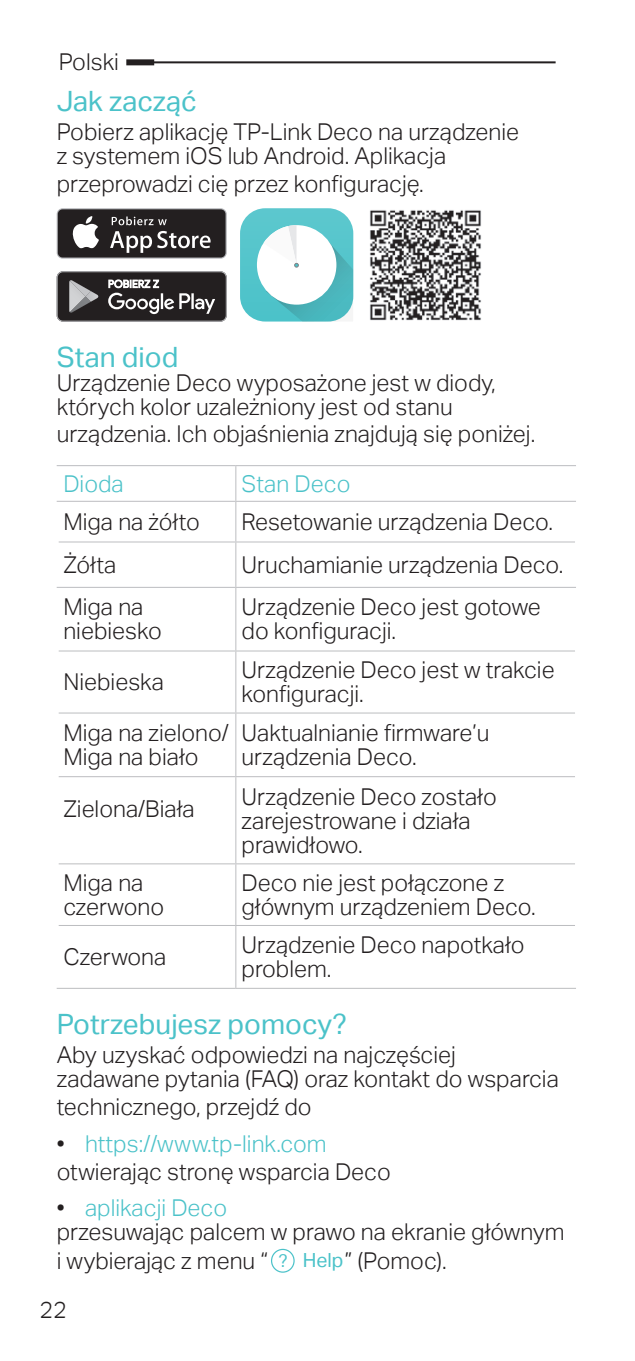
<style>
.page{position:relative;width:635px;height:1361px;background:#fff}
.page>*{position:absolute;margin:0;border:0;box-sizing:border-box;transform-origin:0 0}
.t1{font:28px "TP Link Aktiv Regular";color:#4bc2c9}
.t2{font:23.2px/24px "TP Link Aktiv Light";color:#231f20}
.t3{font:23.2px "TP Link Aktiv Light";color:#4bc2c9}
.s1{color:#4bc2c9}
.s2{font-family:"TP Link Aktiv Regular";font-size:17.6px;color:#4bc2c9}
.s3{font-family:"TP Link Aktiv Regular";font-size:19.6px;color:#4bc2c9}
</style>
<div class="page">
<svg style="left:57px;top:208px;width:170px;height:51px"></svg>
<div style="left:58px;top:209px;width:168px;height:48px;background:#231f20;border-radius:5px"></div>
<svg style="left:72px;top:216px;width:27px;height:32px"></svg>
<svg style="left:110px;top:231px;width:101px;height:22px"></svg>
<svg style="left:112px;top:216px;width:55px;height:9px"></svg>
<svg style="left:57px;top:271px;width:170px;height:51px;background:#4d4a4b"></svg>
<svg style="left:240px;top:208px;width:113px;height:113px"></svg>
<img style="left:370px;top:210px;width:111px;height:111px">
<hr style="left:236px;top:465px;width:340px;height:1px;background:#bcbdc0">
<hr style="left:236px;top:500px;width:340px;height:2px;background:#bcbdc0">
<hr style="left:236px;top:541px;width:339px;height:2px;background:#bcbdc0">
<hr style="left:236px;top:650px;width:339px;height:2px;background:#bcbdc0">
<hr style="left:236px;top:712px;width:339px;height:2px;background:#bcbdc0">
<hr style="left:236px;top:776px;width:339px;height:1px;background:#bcbdc0">
<hr style="left:236px;top:863px;width:339px;height:1px;background:#bcbdc0">
<hr style="left:236px;top:925px;width:339px;height:1px;background:#bcbdc0">
<hr style="left:236px;top:987px;width:340px;height:2px;background:#bcbdc0">
<hr style="left:57px;top:465px;width:179px;height:1px;background:#bcbdc0">
<hr style="left:235px;top:466px;width:2px;height:35px;background:#bcbdc0">
<hr style="left:57px;top:500px;width:179px;height:2px;background:#bcbdc0">
<hr style="left:235px;top:502px;width:2px;height:39px;background:#bcbdc0">
<hr style="left:59px;top:541px;width:177px;height:2px;background:#bcbdc0">
<hr style="left:235px;top:542px;width:2px;height:45px;background:#bcbdc0">
<hr style="left:235px;top:588px;width:2px;height:62px;background:#bcbdc0">
<hr style="left:59px;top:650px;width:177px;height:2px;background:#bcbdc0">
<hr style="left:235px;top:651px;width:2px;height:61px;background:#bcbdc0">
<hr style="left:59px;top:712px;width:177px;height:2px;background:#bcbdc0">
<hr style="left:235px;top:713px;width:2px;height:63px;background:#bcbdc0">
<hr style="left:59px;top:776px;width:177px;height:1px;background:#bcbdc0">
<hr style="left:235px;top:777px;width:2px;height:86px;background:#bcbdc0">
<hr style="left:59px;top:863px;width:177px;height:1px;background:#bcbdc0">
<hr style="left:235px;top:864px;width:2px;height:61px;background:#bcbdc0">
<hr style="left:59px;top:925px;width:177px;height:1px;background:#bcbdc0">
<hr style="left:235px;top:926px;width:2px;height:62px;background:#bcbdc0">
<hr style="left:57px;top:987px;width:179px;height:2px;background:#bcbdc0">
<hr style="left:57px;top:587px;width:179px;height:1px;background:#bcbdc0">
<hr style="left:236px;top:587px;width:340px;height:1px;background:#bcbdc0">
<div style="left:271px;top:1248px;width:24px;height:24px;border:1px solid #4bc2c9;border-radius:50%"></div>
<hr style="left:128px;top:61px;width:428px;height:2px;background:#231f20">
<div style="left:126px;top:59px;width:28px;height:6px;background:#231f20"></div>
<p class="t2" style="left:59px;top:50px;width:62px">Polski</p>
<p class="t1" style="left:57px;top:85px;width:142px">Jak zacząć</p>
<p class="t2" style="left:57px;top:120px;width:464px">Pobierz aplikację TP-Link Deco na urządzenie z systemem iOS lub Android. Aplikacja</p>
<p class="t2" style="left:57px;top:172px;width:369px">przeprowadzi cię przez konfigurację.</p>
<p class="t1" style="left:57px;top:340px;width:123px">Stan diod</p>
<p class="t2" style="left:57px;top:371px;width:441px">Urządzenie Deco wyposażone jest w diody, których kolor uzależniony jest od stanu</p>
<p class="t2" style="left:57px;top:422px;width:480px">urządzenia. Ich objaśnienia znajdują się poniżej.</p>
<p class="t3" style="left:63px;top:470px;width:62px">Dioda</p>
<p class="t3" style="left:242px;top:470px;width:110px">Stan Deco</p>
<p class="t2" style="left:63px;top:510px;width:138px">Miga na żółto</p>
<p class="t2" style="left:242px;top:510px;width:313px">Resetowanie urządzenia Deco.</p>
<p class="t2" style="left:63px;top:553px;width:55px">Żółta</p>
<p class="t2" style="left:242px;top:553px;width:324px">Uruchamianie urządzenia Deco.</p>
<p class="t2" style="left:63px;top:595px;width:100px">Miga na niebiesko</p>
<p class="t2" style="left:242px;top:595px;width:301px">Urządzenie Deco jest gotowe do konfiguracji.</p>
<p class="t2" style="left:63px;top:670px;width:102px">Niebieska</p>
<p class="t2" style="left:242px;top:658px;width:315px">Urządzenie Deco jest w trakcie konfiguracji.</p>
<p class="t2" style="left:63px;top:721px;width:167px">Miga na zielono/<br>Miga na biało</p>
<p class="t2" style="left:242px;top:721px;width:249px">Uaktualnianie firmware’u urządzenia Deco.</p>
<p class="t2" style="left:63px;top:796px;width:133px">Zielona/Biała</p>
<p class="t2" style="left:242px;top:784px;width:257px">Urządzenie Deco zostało zarejestrowane i działa prawidłowo.</p>
<p class="t2" style="left:63px;top:871px;width:102px">Miga na czerwono</p>
<p class="t2" style="left:242px;top:871px;width:296px">Deco nie jest połączone z głównym urządzeniem Deco.</p>
<p class="t2" style="left:63px;top:945px;width:105px">Czerwona</p>
<p class="t2" style="left:242px;top:933px;width:285px">Urządzenie Deco napotkało problem.</p>
<p class="t1" style="left:57px;top:1007px;width:292px">Potrzebujesz pomocy?</p>
<p class="t2" style="left:57px;top:1043px;width:504px">Aby uzyskać odpowiedzi na najczęściej zadawane pytania (FAQ) oraz kontakt do wsparcia</p>
<p class="t2" style="left:57px;top:1095px;width:256px">technicznego, przejdź do</p>
<p class="t2" style="left:57px;top:1129px;width:336px;line-height:28px">• <span class="s1">https://www.tp-link.com </span>otwierając stronę wsparcia Deco</p>
<p class="t2" style="left:57px;top:1196px;width:509px">• <span class="s1">aplikacji Deco<br></span>przesuwając palcem w prawo na ekranie głównym</p>
<p class="t2" style="left:57px;top:1249px;width:391px">i wybierając z menu “ <span class="s2">?</span> <span class="s3">Help</span>” (Pomoc).</p>
<p class="t2" style="left:39px;top:1298px;width:29px">22</p>
</div>
